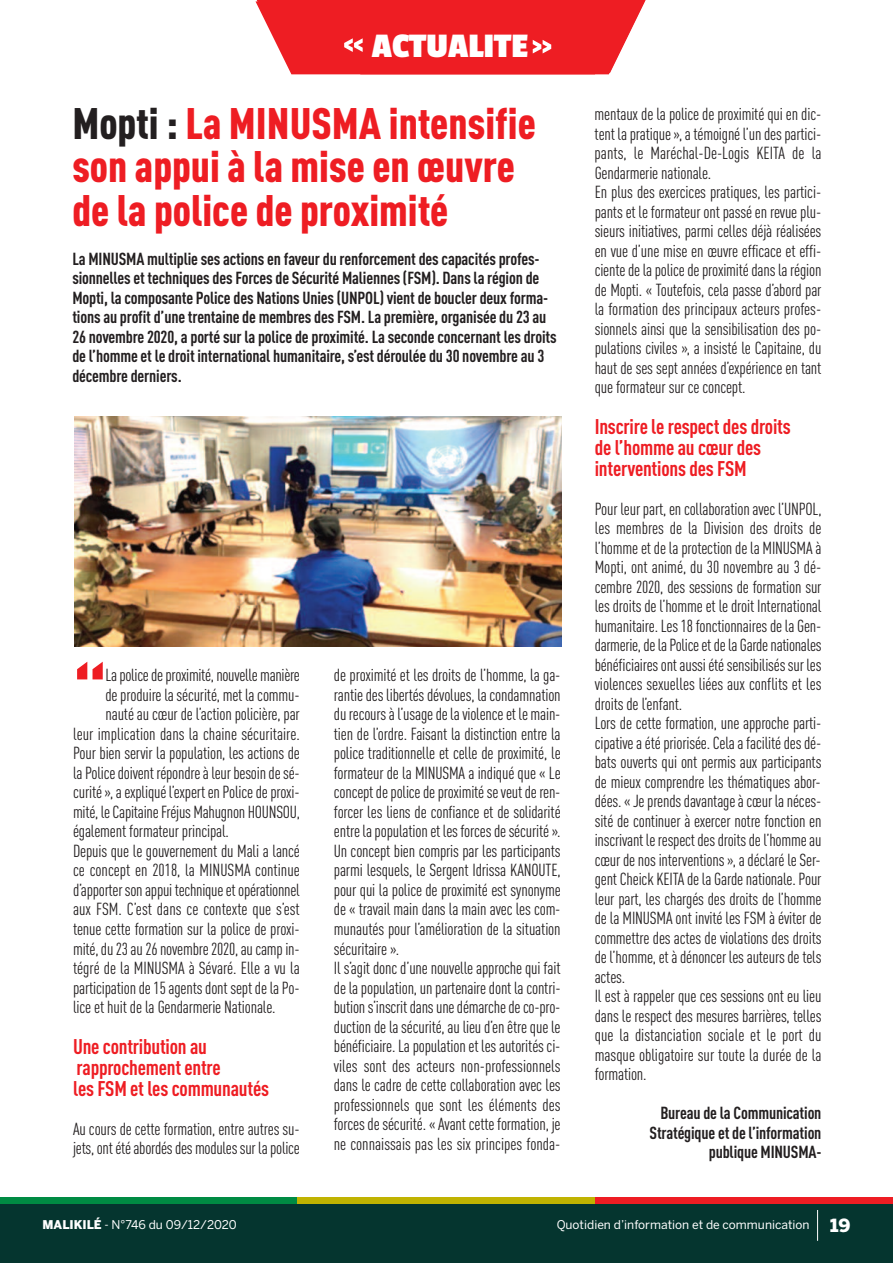
<style>
.page{position:relative;width:893px;height:1263px;background:#fff}
.page>*{position:absolute;margin:0;border:0;box-sizing:border-box;transform-origin:0 0}
.t1{font:900 condensed 72px "DIN Pro";color:#ee1d23}
.t2{font:900 condensed 43.5px/43.5px "DIN Pro";color:#ee1d23}
.t3{font:700 36px "Passion One";color:#fff}
.t4{font:700 condensed 21px/21px "DIN Pro";letter-spacing:-.01em;color:#ee1d23}
.t5{font:condensed 17.25px/19.5px "DIN Pro";letter-spacing:-.01em;color:#231f20}
.t6{font:700 condensed 17.25px/19.5px "DIN Pro";letter-spacing:-.01em;color:#231f20;text-align:right}
.t7{font:12px "Benton Sans";color:#fff}
.s1{color:#231f20}
.s2{font-weight:900}
.s3{font-weight:900;font-size:18px}
</style>
<div class="page">
<div style="left:0;top:1203px;width:893px;height:60px;background:#05352f"></div>
<div style="left:0;top:1197px;width:298px;height:6px;background:#008b43"></div>
<div style="left:298px;top:1197px;width:297px;height:6px;background:#c0b301"></div>
<div style="left:595px;top:1197px;width:297px;height:6px;background:#ee1d23"></div>
<hr style="left:817px;top:1210px;width:1px;height:31px;background:#fff">
<svg style="left:255px;top:0;width:391px;height:74px;background:#ef3439"></svg>
<img style="left:74px;top:416px;width:487px;height:231px">
<h3 class="t3" style="left:372px;top:27px;width:157px">ACTUALITE</h3>
<h2 class="t2" style="left:72px;top:105px;width:465px"><span class="s1">Mopti :</span> La MINUSMA intensifie son appui à la mise en œuvre de la police de proximité</h2>
<p class="t6" style="left:72px;top:250px;width:486px;text-align:left">La MINUSMA multiplie ses actions en faveur du renforcement des capacités profes&shy;sionnelles et techniques des Forces de Sécurité Maliennes (FSM). Dans la région de Mopti, la composante Police des Nations Unies (UNPOL) vient de boucler deux forma&shy;tions au profit d’une trentaine de membres des FSM. La première, organisée du 23 au 26 novembre 2020, a porté sur la police de proximité. La seconde concernant les droits de l’homme et le droit international humanitaire, s’est déroulée du 30 novembre au 3 décembre derniers.</p>
<h1 class="t1" style="left:73px;top:669px;width:35px">“</h1>
<p class="t5" style="left:106px;top:667px;width:196px">Lapolicedeproximité,nouvellemanière</p>
<p class="t5" style="left:106px;top:687px;width:196px">de produire la sécurité, met la commu-</p>
<p class="t5" style="left:106px;top:706px;width:196px">nauté au cœur de l’action policière, par</p>
<p class="t5" style="left:73px;top:726px;width:228px">leur implication dans la chaine sécuritaire.</p>
<p class="t5" style="left:73px;top:745px;width:228px">Pour bien servir la population, les actions de</p>
<p class="t5" style="left:73px;top:765px;width:228px">la Policedoivent répondreàleurbesoindesé-</p>
<p class="t5" style="left:73px;top:784px;width:228px">curité », a expliqué l’expert en Police de proxi-</p>
<p class="t5" style="left:73px;top:804px;width:228px">mité, leCapitaineFréjus Mahugnon HOUNSOU,</p>
<p class="t5" style="left:73px;top:823px;width:157px">également formateur principal.</p>
<p class="t5" style="left:73px;top:843px;width:228px">Depuis que le gouvernement du Mali a lancé</p>
<p class="t5" style="left:73px;top:862px;width:228px">ce concept en 2018, la MINUSMA continue</p>
<p class="t5" style="left:73px;top:882px;width:228px">d’apportersonappui techniqueetopérationnel</p>
<p class="t5" style="left:73px;top:901px;width:228px">aux FSM. C’est dans ce contexte que s’est</p>
<p class="t5" style="left:73px;top:921px;width:228px">tenue cette formation sur la police de proxi-</p>
<p class="t5" style="left:73px;top:940px;width:228px">mité,du23au26novembre2020,aucampin-</p>
<p class="t5" style="left:73px;top:960px;width:228px">tégré de la MINUSMA à Sévaré. Elle a vu la</p>
<p class="t5" style="left:73px;top:979px;width:228px">participation de 15 agents dont sept de la Po-</p>
<p class="t5" style="left:73px;top:999px;width:204px">lice et huit de la Gendarmerie Nationale.</p>
<p class="t4" style="left:73px;top:1037px;width:197px">Une contribution au rapprochement entre<br>les FSM et les communautés</p>
<p class="t5" style="left:73px;top:1120px;width:228px">Au cours de cette formation, entre autres su&shy;jets,ontétéabordésdesmodulessur lapolice</p>
<p class="t5" style="left:334px;top:667px;width:228px">de proximité et les droits de l’homme, la ga&shy;rantie des libertés dévolues, la condamnation durecoursàl’usagedelaviolenceet le main&shy;tien de l’ordre. Faisant la distinction entre la police traditionnelle et celle de proximité, le formateur de la MINUSMA a indiqué que « Le conceptdepolicedeproximitéseveutderen&shy;forcer les liens de confiance et de solidarité entre la population et les forces de sécurité ».<br>Un concept bien compris par les participants parmi lesquels, le Sergent Idrissa KANOUTE, pour qui la police de proximité est synonyme de « travail main dans la main avec les com&shy;munautés pour l’amélioration de la situation sécuritaire ».<br>Il s’agit donc d’une nouvelle approche qui fait de la population, un partenaire dont la contri&shy;butions’inscritdansunedémarchedeco-pro&shy;duction de la sécurité, au lieu d’en être que le bénéficiaire. La population et les autorités ci&shy;viles sont des acteurs non-professionnels dans le cadre de cette collaboration avec les professionnels que sont les éléments des forces de sécurité. « Avant cette formation, je ne connaissais pas les six principes fonda-</p>
<p class="t5" style="left:595px;top:106px;width:228px">mentaux de la police de proximité qui en dic&shy;tent la pratique », a témoigné l’un des partici&shy;pants, le Maréchal-De-Logis KEITA de la Gendarmerie nationale.<br>En plus des exercices pratiques, les partici&shy;pants et le formateur ont passé en revue plu&shy;sieurs initiatives, parmi celles déjà réalisées en vue d’une mise en œuvre efficace et effi&shy;ciente de la police de proximité dans la région de Mopti. « Toutefois, cela passe d’abord par la formation des principaux acteurs profes&shy;sionnels ainsi que la sensibilisation des po&shy;pulations civiles », a insisté le Capitaine, du haut de ses sept années d’expérience en tant que formateur sur ce concept.</p>
<p class="t4" style="left:595px;top:418px;width:198px">Inscrire le respect des droits de l’homme au cœur des interventions des FSM</p>
<p class="t5" style="left:595px;top:500px;width:228px">Pour leur part, en collaboration avec l’UNPOL, les membres de la Division des droits de l’homme et de la protection de la MINUSMA à Mopti, ont animé, du 30 novembre au 3 dé&shy;cembre 2020, des sessions de formation sur les droits de l’homme et le droit International humanitaire. Les 18 fonctionnaires de la Gen&shy;darmerie,dela Policeetdela Gardenationales bénéficiairesontaussiétésensibiliséssur les violences sexuelles liées aux conflits et les droits de l’enfant.<br>Lors de cette formation, une approche parti&shy;cipative a été priorisée. Cela a facilité des dé&shy;bats ouverts qui ont permis aux participants de mieux comprendre les thématiques abor&shy;dées. « Je prends davantage à cœur la néces&shy;sité de continuer à exercer notre fonction en inscrivant lerespectdesdroitsdel’hommeau cœur de nos interventions », a déclaré le Ser&shy;gent Cheick KEITA de la Garde nationale. Pour leur part, les chargés des droits de l’homme de la MINUSMA ont invité les FSM à éviter de commettre des actes de violations des droits de l’homme, et à dénoncer les auteurs de tels actes.<br>Il est à rappeler que ces sessions ont eu lieu dans le respect des mesures barrières, telles que la distanciation sociale et le port du masque obligatoire sur toute la durée de la formation.</p>
<p class="t6" style="left:650px;top:1105px;width:173px">Bureau de la Communication<br>Stratégique et de l’information publique MINUSMA-</p>
<p class="t7" style="left:43px;top:1218px;width:196px"><span class="s2">MALIKILÉ</span> - N°746 du 09/12/2020</p>
<p class="t7" style="left:557px;top:1218px;width:295px">Quotidien d’information et de communication <span class="s3">19</span></p>
</div>
